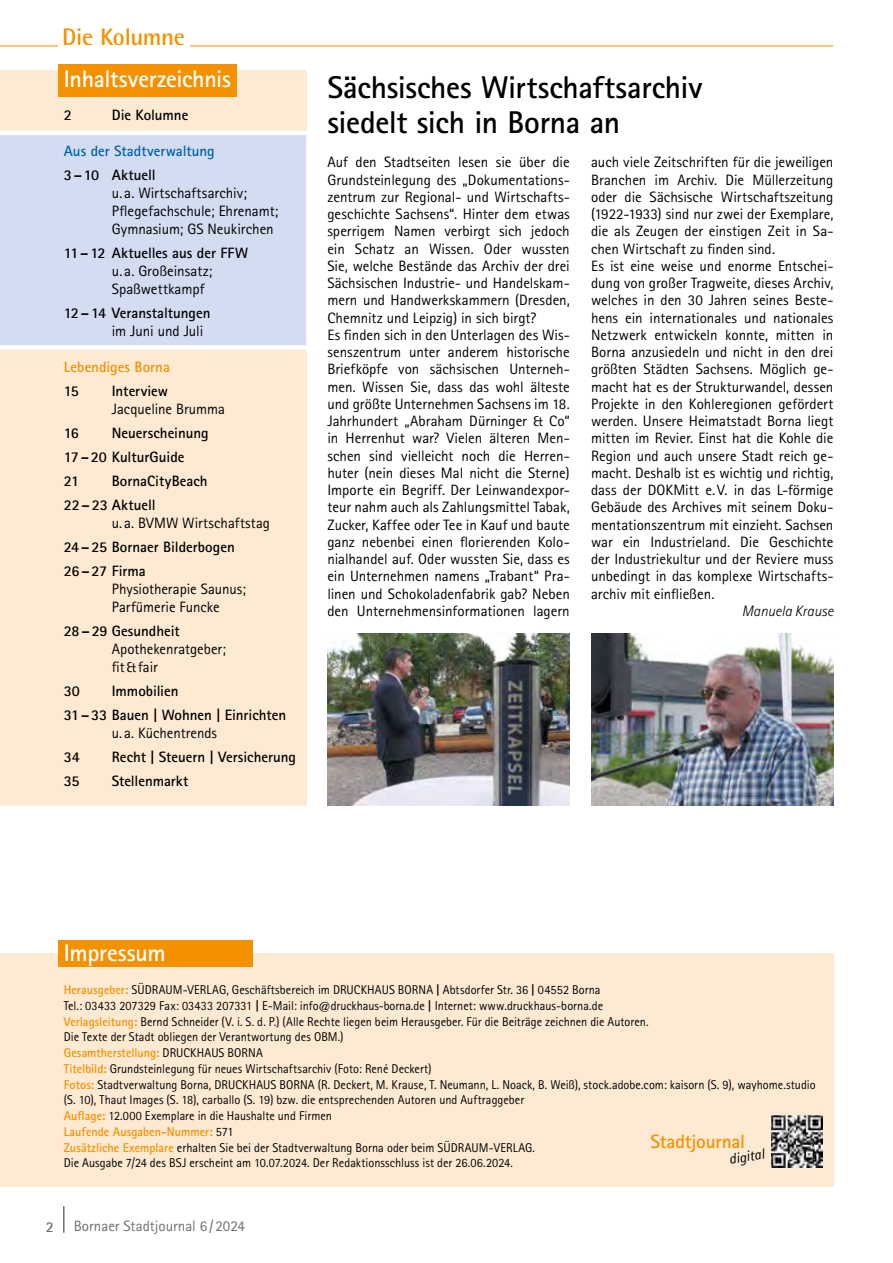
<style>
.page{position:relative;width:893px;height:1263px;background:#fff}
.page>*{position:absolute;margin:0;border:0;box-sizing:border-box;transform-origin:0 0}
.t1{font:700 31.5px/34.5px "Rotis Sans Serif Std";letter-spacing:-.01em;color:#000}
.t2{font:700 24px "Rotis Sans Serif Std";letter-spacing:-.015em;color:#fff}
.t3{font:700 24px "Rotis Semi Sans Std";letter-spacing:-.015em;color:#f39100}
.t4{font:700 19.35px "Rotis Sans Serif Std";letter-spacing:-.01em;color:#f39100}
.t5{font:15px/17.2px "Rotis Sans Serif Std";color:#000}
.t6{font:700 15px/24px "Rotis Sans Serif Std";letter-spacing:-.005em;color:#000}
.t7{font:15px "Rotis Sans Serif Std";color:#6e6e6e}
.t8{font:700 15px "Rotis Sans Serif Std";color:#0062ae}
.t9{font:700 15px "Rotis Sans Serif Std";color:#f39100}
.t10{font:italic 300 15px "Rotis Sans Serif Std";letter-spacing:-.005em;color:#000}
.t11{font:700 15px "Rotis Sans Serif Std";color:#6e6e6e}
.t12{font:italic 14.55px "Rotis Sans Serif Std";color:#000}
.t13{font:12.75px/15.8px "Rotis Sans Serif Std";color:#000;scale:.96 1}
.s1{font-weight:700;color:#f39100}
.s2{font-weight:800}
</style>
<div class="page">
<hr style="left:63px;top:1206px;width:2px;height:27px;background:#6e6e6e">
<hr style="left:0;top:46px;width:833px;height:1px;background:#f39100">
<div style="left:0;top:953px;width:833px;height:233px;background:#feead2"></div>
<div style="left:58px;top:940px;width:195px;height:27px;background:#f39100"></div>
<div style="left:58px;top:28px;width:132px;height:26px;background:#fff"></div>
<div style="left:0;top:70px;width:306px;height:736px;background:#feead2"></div>
<div style="left:0;top:128px;width:307px;height:224px;background:#d3dcf1"></div>
<div style="left:58px;top:64px;width:178px;height:33px;background:#f39100"></div>
<img style="left:771px;top:1116px;width:51px;height:51px">
<img style="left:327px;top:633px;width:243px;height:173px">
<img style="left:591px;top:633px;width:242px;height:173px">
<h2 class="t3" style="left:62px;top:22px;width:124px">Die Kolumne</h2>
<h2 class="t2" style="left:64px;top:63px;width:169px">Inhaltsverzeichnis</h2>
<p class="t6" style="left:64px;top:102px;width:10px">2</p>
<p class="t6" style="left:112px;top:102px;width:78px">Die Kolumne</p>
<p class="t8" style="left:64px;top:141px;width:152px">Aus der Stadtverwaltung</p>
<p class="t6" style="left:64px;top:162px;width:93px">3–10 Aktuell</p>
<p class="t5" style="left:112px;top:184px;width:168px;line-height:18px">u. a. Wirtschaftsarchiv;<br>Pflegefachschule; Ehrenamt;<br>Gymnasium; GS Neukirchen</p>
<p class="t6" style="left:64px;top:240px;width:186px">11–12 Aktuelles aus der FFW</p>
<p class="t5" style="left:112px;top:262px;width:102px;line-height:18px">u. a. Großeinsatz;<br>Spaßwettkampf</p>
<p class="t6" style="left:64px;top:300px;width:148px">12–14 Veranstaltungen</p>
<p class="t5" style="left:112px;top:322px;width:93px">im Juni und Juli</p>
<p class="t9" style="left:64px;top:357px;width:108px">Lebendiges Borna</p>
<p class="t6" style="left:64px;top:378px;width:17px">15</p>
<p class="t6" style="left:112px;top:378px;width:58px">Interview</p>
<p class="t5" style="left:112px;top:400px;width:115px">Jacqueline Brumma</p>
<p class="t6" style="left:64px;top:420px;width:17px">16</p>
<p class="t6" style="left:64px;top:420px;width:146px;text-indent:48px">Neuerscheinung<br>17–20 KulturGuide<br>21</p>
<p class="t6" style="left:64px;top:468px;width:145px;text-indent:48px">BornaCityBeach<br>22–23 Aktuell</p>
<p class="t5" style="left:112px;top:514px;width:160px">u. a. BVMW Wirtschaftstag</p>
<p class="t6" style="left:64px;top:534px;width:173px">24–25 Bornaer Bilderbogen<br>26–27 Firma</p>
<p class="t5" style="left:112px;top:580px;width:136px;line-height:18px">Physiotherapie Saunus;<br>Parfümerie Funcke</p>
<p class="t6" style="left:64px;top:618px;width:117px">28–29 Gesundheit</p>
<p class="t5" style="left:112px;top:640px;width:116px;line-height:18px">Apothekenratgeber; fit&amp;fair</p>
<p class="t6" style="left:64px;top:678px;width:18px">30</p>
<p class="t6" style="left:64px;top:678px;width:224px;text-indent:48px">Immobilien<br>31–33 Bauen | Wohnen | Einrichten</p>
<p class="t5" style="left:112px;top:724px;width:107px">u. a. Küchentrends</p>
<p class="t6" style="left:64px;top:744px;width:18px">34</p>
<p class="t6" style="left:112px;top:744px;width:186px">Recht | Steuern | Versicherung</p>
<p class="t6" style="left:64px;top:768px;width:17px">35</p>
<p class="t6" style="left:112px;top:768px;width:78px">Stellenmarkt</p>
<h1 class="t1" style="left:327px;top:70px;width:376px">Sächsisches Wirtschaftsarchiv siedelt sich in Borna an</h1>
<p class="t5" style="left:327px;top:153px;width:244px">Auf den Stadtseiten lesen sie über die Grundsteinlegung des „Dokumentations&shy;zentrum zur Regional- und Wirtschafts&shy;geschichte Sachsens“. Hinter dem etwas sperrigem Namen verbirgt sich jedoch ein Schatz an Wissen. Oder wussten Sie, welche Bestände das Archiv der drei Sächsischen Industrie- und Handelskam&shy;mern und Handwerkskammern (Dresden, Chemnitz und Leipzig) in sich birgt?<br>Es finden sich in den Unterlagen des Wis&shy;senszentrum unter anderem historische Briefköpfe von sächsischen Unterneh&shy;men. Wissen Sie, dass das wohl älteste und größte Unternehmen Sachsens im 18.<br>Jahrhundert „Abraham Dürninger &amp; Co“ in Herrenhut war? Vielen älteren Men&shy;schen sind vielleicht noch die Herren&shy;huter (nein dieses Mal nicht die Sterne)<br>Importe ein Begriff. Der Leinwandexpor&shy;teur nahm auch als Zahlungsmittel Tabak, Zucker, Kaffee oder Tee in Kauf und baute ganz nebenbei einen florierenden Kolo&shy;nialhandel auf. Oder wussten Sie, dass es ein Unternehmen namens „Trabant“ Pra&shy;linen und Schokoladenfabrik gab? Neben den Unternehmensinformationen lagern</p>
<p class="t5" style="left:591px;top:153px;width:244px">auch viele Zeitschriften für die jeweiligen Branchen im Archiv. Die Müllerzeitung oder die Sächsische Wirtschaftszeitung (1922-1933) sind nur zwei der Exemplare, die als Zeugen der einstigen Zeit in Sa&shy;chen Wirtschaft zu finden sind.<br>Es ist eine weise und enorme Entschei&shy;dung von großer Tragweite, dieses Archiv, welches in den 30 Jahren seines Beste&shy;hens ein internationales und nationales Netzwerk entwickeln konnte, mitten in Borna anzusiedeln und nicht in den drei größten Städten Sachsens. Möglich ge&shy;macht hat es der Strukturwandel, dessen Projekte in den Kohleregionen gefördert werden. Unsere Heimatstadt Borna liegt mitten im Revier. Einst hat die Kohle die Region und auch unsere Stadt reich ge&shy;macht. Deshalb ist es wichtig und richtig, dass der DOKMitt e.V. in das L-förmige Gebäude des Archives mit seinem Doku&shy;mentationszentrum mit einzieht. Sachsen war ein Industrieland. Die Geschichte der Industriekultur und der Reviere muss unbedingt in das komplexe Wirtschafts&shy;archiv mit einfließen.</p>
<p class="t10" style="left:742px;top:602px;width:93px">Manuela Krause</p>
<h2 class="t2" style="left:64px;top:937px;width:103px">Impressum</h2>
<p class="t13" style="left:64px;top:982px;width:785px"><span class="s1">Herausgeber:</span> SÜDRAUM-VERLAG, Geschäftsbereich im DRUCKHAUS BORNA <span class="s2">|</span> Abtsdorfer Str. 36 <span class="s2">|</span> 04552 Borna<br>Tel.: 03433 207329 Fax: 03433 207331 <span class="s2">|</span> E-Mail: info@druckhaus-borna.de <span class="s2">|</span> Internet: www.druckhaus-borna.de<br><span class="s1">Verlagsleitung:</span> Bernd Schneider (V. i. S. d. P.) (Alle Rechte liegen beim Herausgeber. Für die Beiträge zeichnen die Autoren.<br>Die Texte der Stadt obliegen der Verantwortung des OBM.)<br><span class="s1">Gesamtherstellung:</span> DRUCKHAUS BORNA<br><span class="s1">Titelbild:</span> Grundsteinlegung für neues Wirtschaftsarchiv (Foto: René Deckert)<br><span class="s1">Fotos:</span> Stadtverwaltung Borna, DRUCKHAUS BORNA (R. Deckert, M. Krause, T. Neumann, L. Noack, B. Weiß), stock.adobe.com: kaisorn (S. 9), wayhome.studio (S. 10), Thaut Images (S. 18), carballo (S. 19) bzw. die entsprechenden Autoren und Auftraggeber<br><span class="s1">Auflage:</span> 12.000 Exemplare in die Haushalte und Firmen<br><span class="s1">Laufende Ausgaben-Nummer:</span> 571<br><span class="s1">Zusätzliche Exemplare</span> erhalten Sie bei der Stadtverwaltung Borna oder beim SÜDRAUM-VERLAG.<br>Die Ausgabe 7/24 des BSJ erscheint am 10.07.2024. Der Redaktionsschluss ist der 26.06.2024.</p>
<p class="t4" style="left:651px;top:1129px;width:96px">Stadtjournal</p>
<p class="t12" style="left:728px;top:1151px;width:37px;rotate:-10deg">digital</p>
<p class="t11" style="left:46px;top:1217px;width:10px">2</p>
<p class="t7" style="left:74px;top:1217px;width:173px">Bornaer Stadtjournal 6/2024</p>
</div>
